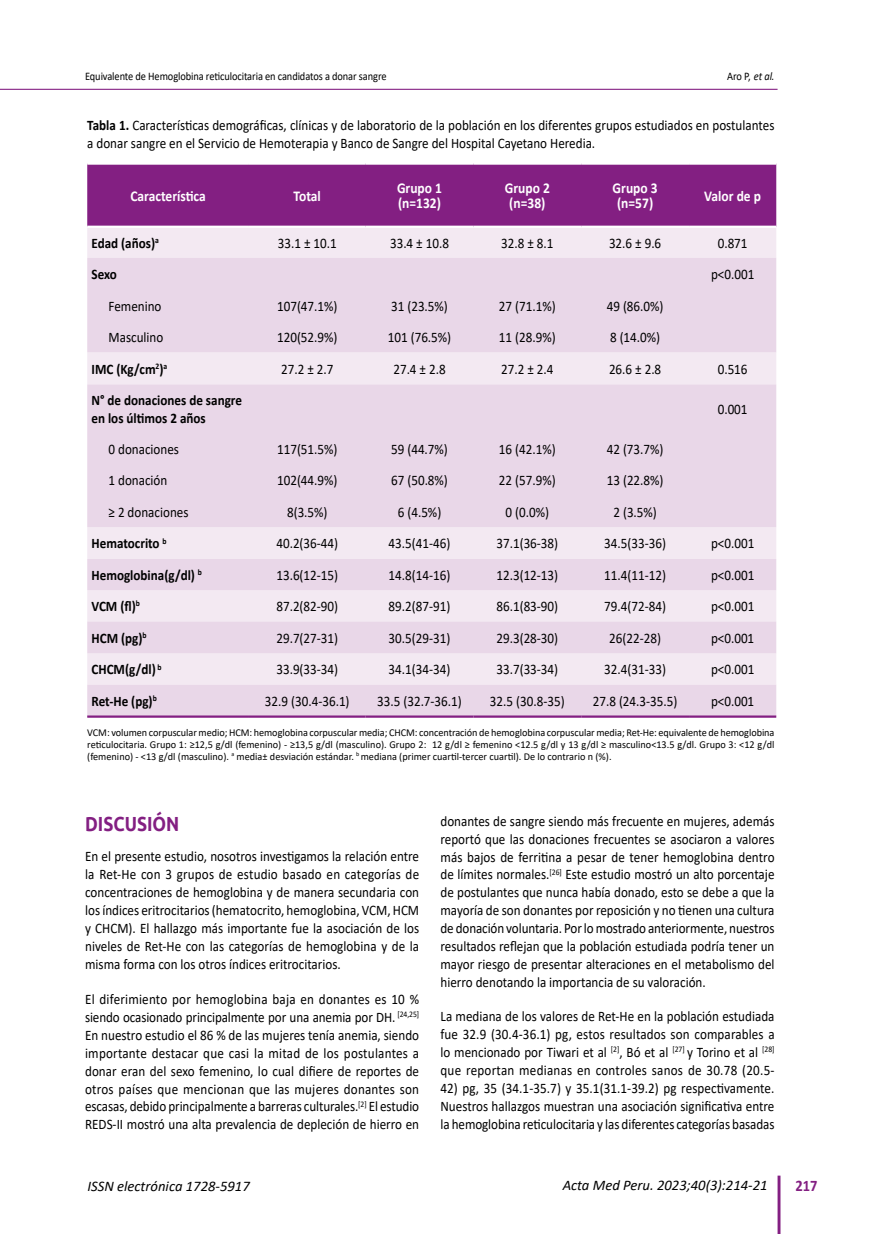
<style>
.page{position:relative;width:881px;height:1234px;background:#fff}
.page>*{position:absolute;margin:0;border:0;box-sizing:border-box;transform-origin:0 0}
.t1{font:700 20.4px "Ubuntu";color:#831f82;scale:.85 1}
.t2{font:700 16.05px "Calibri";color:#831f82;scale:.9 1}
.t3{font:700 15px/15px "Calibri";color:#fff;scale:.9 1}
.t4{font:italic 14.7px "Calibri";color:#000}
.t5{font:14.55px/17.9px "Calibri";color:#000;text-align:justify;scale:.9 1}
.t6{font:700 14.55px/17.5px "Calibri";color:#000;scale:.9 1}
.t7{font:11.55px "Calibri";letter-spacing:-.01em;color:#000;scale:.9 1}
.t8{font:10.5px/12px "Calibri";color:#000;text-align:justify}
.s1{font-style:italic}
.s2{font-weight:700}
</style>
<div class="page">
<hr style="left:777px;top:1175px;width:3px;height:58px;background:#831f82">
<hr style="left:0;top:89px;width:777px;height:1px;background:#831f82">
<div style="left:87px;top:165px;width:689px;height:60px;background:#831f82"></div>
<div style="left:87px;top:228px;width:689px;height:30px;background:#f3e9f2"></div>
<svg style="left:87px;top:258px;width:689px;height:457px;background:#eddeec"></svg>
<div style="left:87px;top:384px;width:689px;height:143px;background:#e9d7e8"></div>
<hr style="left:87px;top:715px;width:162px;height:2px;background:#831f82">
<hr style="left:249px;top:715px;width:116px;height:2px;background:#831f82">
<hr style="left:365px;top:715px;width:108px;height:2px;background:#831f82">
<hr style="left:473px;top:715px;width:108px;height:2px;background:#831f82">
<hr style="left:581px;top:715px;width:107px;height:2px;background:#831f82">
<hr style="left:688px;top:715px;width:88px;height:2px;background:#831f82">
<p class="t7" style="left:85px;top:68px;width:336px">Equivalente de Hemoglobina reticulocitaria en candidatos a donar sangre</p>
<p class="t7" style="left:727px;top:68px;width:54px">Aro P, <span class="s1">et al.</span></p>
<p class="t5" style="left:87px;top:116px;width:764px"><span class="s2">Tabla 1.</span> Características demográficas, clínicas y de laboratorio de la población en los diferentes grupos estudiados en postulantes a donar sangre en el Servicio de Hemoterapia y Banco de Sangre del Hospital Cayetano Heredia.</p>
<p class="t3" style="left:130px;top:188px;width:85px">Característica</p>
<p class="t3" style="left:293px;top:188px;width:32px">Total</p>
<p class="t3" style="left:397px;top:180px;width:52px">Grupo 1 (n=132)</p>
<p class="t3" style="left:504px;top:180px;width:52px">Grupo 2 (n=38)</p>
<p class="t3" style="left:612px;top:180px;width:52px">Grupo 3 (n=57)</p>
<p class="t3" style="left:704px;top:188px;width:64px">Valor de p</p>
<p class="t6" style="left:91px;top:234px;width:76px">Edad (años)<sup>a</sup></p>
<p class="t5" style="left:278px;top:234px;width:67px">33.1 ± 10.1</p>
<p class="t5" style="left:390px;top:234px;width:67px">33.4 ± 10.8</p>
<p class="t5" style="left:501px;top:234px;width:60px">32.8 ± 8.1</p>
<p class="t5" style="left:608px;top:234px;width:60px">32.6 ± 9.6</p>
<p class="t5" style="left:717px;top:234px;width:35px">0.871</p>
<p class="t6" style="left:91px;top:265px;width:30px">Sexo</p>
<p class="t5" style="left:710px;top:265px;width:50px">p&lt;0.001</p>
<p class="t5" style="left:108px;top:297px;width:60px">Femenino</p>
<p class="t5" style="left:277px;top:297px;width:69px">107(47.1%)</p>
<p class="t5" style="left:391px;top:297px;width:65px">31 (23.5%)</p>
<p class="t5" style="left:498px;top:297px;width:65px">27 (71.1%)</p>
<p class="t5" style="left:606px;top:297px;width:65px">49 (86.0%)</p>
<p class="t5" style="left:108px;top:328px;width:62px">Masculino</p>
<p class="t5" style="left:277px;top:328px;width:69px">120(52.9%)</p>
<p class="t5" style="left:387px;top:328px;width:72px">101 (76.5%)</p>
<p class="t5" style="left:498px;top:328px;width:65px">11 (28.9%)</p>
<p class="t5" style="left:609px;top:328px;width:57px">8 (14.0%)</p>
<p class="t6" style="left:91px;top:360px;width:86px">IMC (Kg/cm<sup>2</sup>)<sup>a</sup></p>
<p class="t5" style="left:281px;top:359px;width:60px">27.2 ± 2.7</p>
<p class="t5" style="left:393px;top:359px;width:60px">27.4 ± 2.8</p>
<p class="t5" style="left:501px;top:359px;width:60px">27.2 ± 2.4</p>
<p class="t5" style="left:608px;top:359px;width:60px">26.6 ± 2.8</p>
<p class="t5" style="left:717px;top:359px;width:35px">0.516</p>
<p class="t6" style="left:91px;top:391px;width:169px">N° de donaciones de sangre en los últimos 2 años</p>
<p class="t5" style="left:717px;top:400px;width:35px">0.001</p>
<p class="t5" style="left:108px;top:439px;width:80px">0 donaciones</p>
<p class="t5" style="left:277px;top:439px;width:69px">117(51.5%)</p>
<p class="t5" style="left:391px;top:439px;width:65px">59 (44.7%)</p>
<p class="t5" style="left:498px;top:439px;width:65px">16 (42.1%)</p>
<p class="t5" style="left:606px;top:439px;width:65px">42 (73.7%)</p>
<p class="t5" style="left:108px;top:471px;width:67px">1 donación</p>
<p class="t5" style="left:277px;top:471px;width:69px">102(44.9%)</p>
<p class="t5" style="left:391px;top:471px;width:65px">67 (50.8%)</p>
<p class="t5" style="left:498px;top:471px;width:65px">22 (57.9%)</p>
<p class="t5" style="left:606px;top:471px;width:65px">13 (22.8%)</p>
<p class="t5" style="left:108px;top:502px;width:90px">≥ 2 donaciones</p>
<p class="t5" style="left:287px;top:502px;width:47px">8(3.5%)</p>
<p class="t5" style="left:397px;top:502px;width:50px">6 (4.5%)</p>
<p class="t5" style="left:505px;top:502px;width:50px">0 (0.0%)</p>
<p class="t5" style="left:613px;top:502px;width:50px">2 (3.5%)</p>
<p class="t6" style="left:91px;top:534px;width:85px">Hematocrito <sup>b</sup></p>
<p class="t5" style="left:276px;top:534px;width:70px">40.2(36-44)</p>
<p class="t5" style="left:388px;top:534px;width:70px">43.5(41-46)</p>
<p class="t5" style="left:496px;top:534px;width:70px">37.1(36-38)</p>
<p class="t5" style="left:604px;top:534px;width:70px">34.5(33-36)</p>
<p class="t5" style="left:710px;top:534px;width:50px">p&lt;0.001</p>
<p class="t6" style="left:91px;top:566px;width:124px">Hemoglobina(g/dl) <sup>b</sup></p>
<p class="t5" style="left:276px;top:566px;width:70px">13.6(12-15)</p>
<p class="t5" style="left:388px;top:566px;width:70px">14.8(14-16)</p>
<p class="t5" style="left:496px;top:566px;width:70px">12.3(12-13)</p>
<p class="t5" style="left:604px;top:566px;width:70px">11.4(11-12)</p>
<p class="t5" style="left:710px;top:566px;width:50px">p&lt;0.001</p>
<p class="t6" style="left:91px;top:597px;width:55px">VCM (fl)<sup>b</sup></p>
<p class="t5" style="left:276px;top:597px;width:70px">87.2(82-90)</p>
<p class="t5" style="left:388px;top:597px;width:70px">89.2(87-91)</p>
<p class="t5" style="left:496px;top:597px;width:70px">86.1(83-90)</p>
<p class="t5" style="left:604px;top:597px;width:70px">79.4(72-84)</p>
<p class="t5" style="left:710px;top:597px;width:50px">p&lt;0.001</p>
<p class="t6" style="left:91px;top:629px;width:63px">HCM (pg)<sup>b</sup></p>
<p class="t5" style="left:276px;top:628px;width:70px">29.7(27-31)</p>
<p class="t5" style="left:388px;top:628px;width:70px">30.5(29-31)</p>
<p class="t5" style="left:496px;top:628px;width:70px">29.3(28-30)</p>
<p class="t5" style="left:609px;top:628px;width:59px">26(22-28)</p>
<p class="t5" style="left:710px;top:628px;width:50px">p&lt;0.001</p>
<p class="t6" style="left:91px;top:660px;width:79px">CHCM(g/dl) <sup>b</sup></p>
<p class="t5" style="left:276px;top:660px;width:70px">33.9(33-34)</p>
<p class="t5" style="left:388px;top:660px;width:70px">34.1(34-34)</p>
<p class="t5" style="left:496px;top:660px;width:70px">33.7(33-34)</p>
<p class="t5" style="left:604px;top:660px;width:70px">32.4(31-33)</p>
<p class="t5" style="left:710px;top:660px;width:50px">p&lt;0.001</p>
<p class="t6" style="left:91px;top:692px;width:74px">Ret-He (pg)<sup>b</sup></p>
<p class="t5" style="left:265px;top:691px;width:95px">32.9 (30.4-36.1)</p>
<p class="t5" style="left:377px;top:691px;width:95px">33.5 (32.7-36.1)</p>
<p class="t5" style="left:490px;top:691px;width:84px">32.5 (30.8-35)</p>
<p class="t5" style="left:592px;top:691px;width:95px">27.8 (24.3-35.5)</p>
<p class="t5" style="left:710px;top:691px;width:50px">p&lt;0.001</p>
<p class="t8" style="left:87px;top:725px;width:688px">VCM: volumen corpuscular medio; HCM: hemoglobina corpuscular media; CHCM: concentración de hemoglobina corpuscular media; Ret-He: equivalente de hemoglobina reticulocitaria. Grupo 1: ≥12,5 g/dl (femenino) - ≥13,5 g/dl (masculino). Grupo 2: 12 g/dl ≥ femenino &lt;12.5 g/dl y 13 g/dl ≥ masculino&lt;13.5 g/dl. Grupo 3: &lt;12 g/dl (femenino) - &lt;13 g/dl (masculino). <sup>a</sup> media± desviación estándar. <sup>b</sup> mediana (primer cuartil-tercer cuartil). De lo contrario n (%).</p>
<h1 class="t1" style="left:85px;top:809px;width:112px">DISCUSIÓN</h1>
<p class="t5" style="left:85px;top:847px;width:372px">En el presente estudio, nosotros investigamos la relación entre la Ret-He con 3 grupos de estudio basado en categorías de concentraciones de hemoglobina y de manera secundaria con los índices eritrocitarios (hematocrito, hemoglobina, VCM, HCM y CHCM). El hallazgo más importante fue la asociación de los niveles de Ret-He con las categorías de hemoglobina y de la misma forma con los otros índices eritrocitarios.</p>
<p class="t5" style="left:85px;top:989px;width:372px">El diferimiento por hemoglobina baja en donantes es 10 % siendo ocasionado principalmente por una anemia por DH. <sup>[24,25] </sup>En nuestro estudio el 86 % de las mujeres tenía anemia, siendo importante destacar que casi la mitad de los postulantes a donar eran del sexo femenino, lo cual difiere de reportes de otros países que mencionan que las mujeres donantes son escasas, debido principalmente a barreras culturales.<sup>[2]</sup> El estudio REDS-II mostró una alta prevalencia de depleción de hierro en</p>
<p class="t5" style="left:440px;top:811px;width:372px">donantes de sangre siendo más frecuente en mujeres, además reportó que las donaciones frecuentes se asociaron a valores más bajos de ferritina a pesar de tener hemoglobina dentro de límites normales.<sup>[26]</sup> Este estudio mostró un alto porcentaje de postulantes que nunca había donado, esto se debe a que la mayoría de son donantes por reposición y no tienen una cultura de donación voluntaria. Por lo mostrado anteriormente, nuestros resultados reflejan que la población estudiada podría tener un mayor riesgo de presentar alteraciones en el metabolismo del hierro denotando la importancia de su valoración.</p>
<p class="t5" style="left:440px;top:1007px;width:372px">La mediana de los valores de Ret-He en la población estudiada fue 32.9 (30.4-36.1) pg, estos resultados son comparables a lo mencionado por Tiwari et al <sup>[2]</sup>, Bó et al <sup>[27]</sup> y Torino et al <sup>[28] </sup>que reportan medianas en controles sanos de 30.78 (20.5-</p>
<p class="t5" style="left:440px;top:1078px;width:372px">42) pg, 35 (34.1-35.7) y 35.1(31.1-39.2) pg respectivamente.<br>Nuestros hallazgos muestran una asociación significativa entre la hemoglobina reticulocitaria y las diferentes categorías basadas</p>
<p class="t4" style="left:562px;top:1174px;width:206px">Acta Med Peru. 2023;40(3):214-21</p>
<p class="t4" style="left:87px;top:1175px;width:164px">ISSN electrónica 1728-5917</p>
<p class="t2" style="left:795px;top:1173px;width:26px">217</p>
</div>
